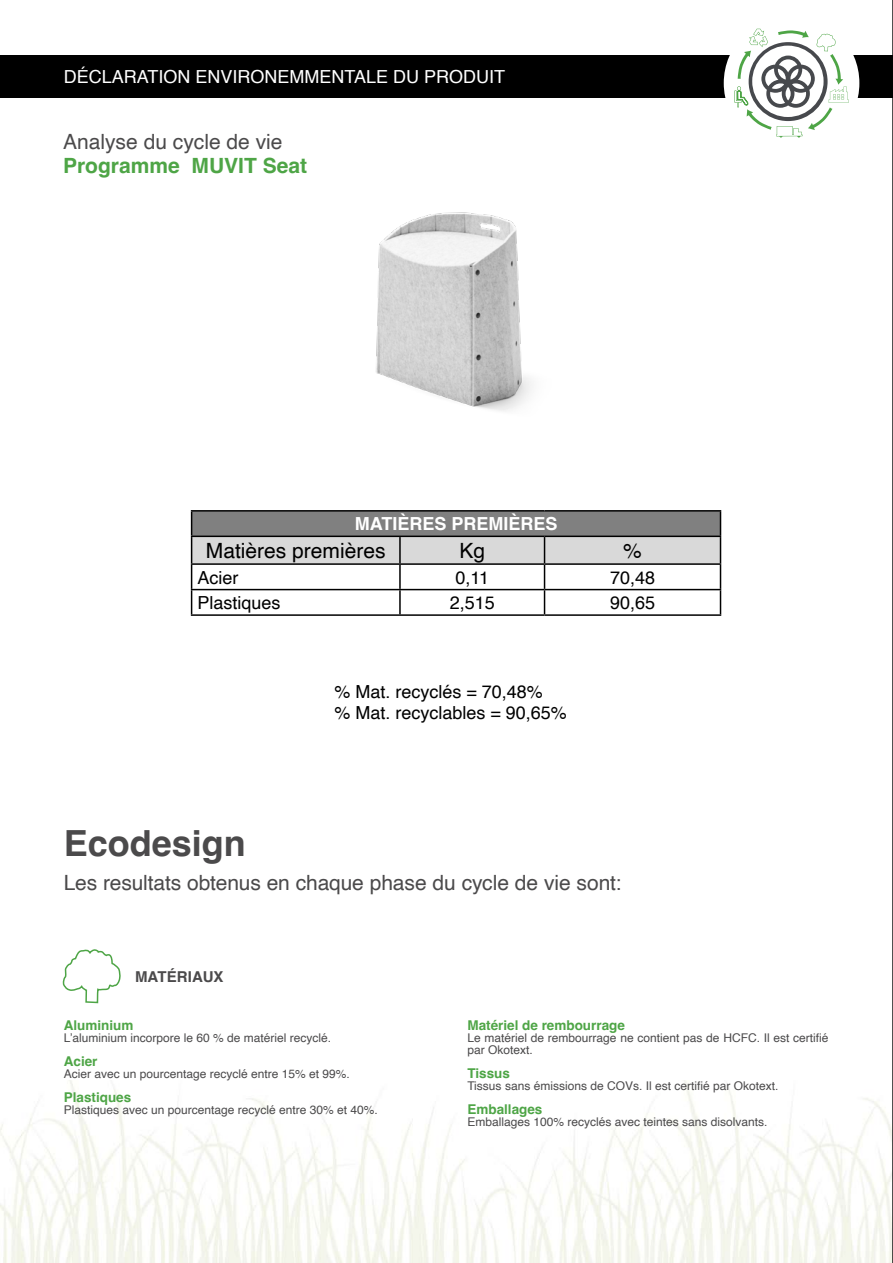
<style>
.page{position:relative;width:893px;height:1263px;background:#fff}
.page>*{position:absolute;margin:0;border:0;box-sizing:border-box;transform-origin:0 0}
.t1{font:700 36px "Helvetica";color:#4b4a4b}
.t2{font:21px "Helvetica";letter-spacing:-.005em;color:#4b4a4b}
.t3{font:21px "Helvetica";color:#000}
.t4{font:700 21px "Helvetica";color:#4ea546}
.t5{font:18px "Helvetica";color:#000}
.t6{font:18px "Helvetica";color:#fff}
.t7{font:700 18px "Helvetica";color:#fff}
.t8{font:700 15px "Helvetica";letter-spacing:.005em;color:#4b4a4b}
.t9{font:700 13.5px "Helvetica";color:#4ea546}
.t10{font:12px/12px "Helvetica";color:#4b4a4b}
</style>
<div class="page">
<img style="left:376px;top:212px;width:156px;height:199px">
<div style="left:0;top:55px;width:893px;height:43px;background:#000"></div>
<div style="left:724px;top:15px;width:135px;height:136px;background:#fff;border-radius:50%"></div>
<svg style="left:735px;top:29px;width:114px;height:109px"></svg>
<img style="left:0;top:1080px;width:892px;height:183px">
<svg style="left:62px;top:949px;width:59px;height:55px"></svg>
<div style="left:192px;top:511px;width:528px;height:25px;background:#808080"></div>
<div style="left:192px;top:536px;width:208px;height:28px;background:#d9d9d9"></div>
<hr style="left:399px;top:537px;width:2px;height:26px;background:#000">
<hr style="left:191px;top:563px;width:209px;height:2px;background:#000">
<hr style="left:399px;top:565px;width:2px;height:24px;background:#000">
<hr style="left:191px;top:589px;width:209px;height:1px;background:#000">
<hr style="left:399px;top:590px;width:2px;height:24px;background:#000">
<hr style="left:191px;top:614px;width:209px;height:2px;background:#000">
<hr style="left:400px;top:614px;width:145px;height:2px;background:#000">
<hr style="left:545px;top:614px;width:176px;height:2px;background:#000">
<svg style="left:191px;top:512px;width:1px;height:102px"></svg>
<svg style="left:400px;top:512px;width:321px;height:102px"></svg>
<hr style="left:191px;top:510px;width:209px;height:2px;background:#000">
<hr style="left:400px;top:510px;width:145px;height:2px;background:#000">
<hr style="left:545px;top:510px;width:176px;height:2px;background:#000">
<hr style="left:191px;top:536px;width:209px;height:1px;background:#000">
<hr style="left:400px;top:536px;width:145px;height:1px;background:#000">
<hr style="left:545px;top:536px;width:176px;height:1px;background:#000">
<hr style="left:892px;top:0;width:1px;height:1263px;background:#000">
<p class="t6" style="left:64px;top:63px;width:443px">DÉCLARATION ENVIRONEMMENTALE DU PRODUIT</p>
<p class="t2" style="left:63px;top:126px;width:221px">Analyse du cycle de vie</p>
<p class="t4" style="left:63px;top:153px;width:245px">Programme MUVIT Seat</p>
<p class="t7" style="left:355px;top:513px;width:204px">MATIÈRES PREMIÈRES</p>
<p class="t3" style="left:206px;top:534px;width:181px">Matières premières</p>
<p class="t3" style="left:459px;top:534px;width:27px">Kg</p>
<p class="t3" style="left:623px;top:534px;width:20px">%</p>
<p class="t5" style="left:198px;top:563px;width:43px">Acier</p>
<p class="t5" style="left:455px;top:563px;width:35px">0,11</p>
<p class="t5" style="left:610px;top:563px;width:47px">70,48</p>
<p class="t5" style="left:198px;top:589px;width:85px">Plastiques</p>
<p class="t5" style="left:450px;top:589px;width:47px">2,515</p>
<p class="t5" style="left:610px;top:589px;width:47px">90,65</p>
<p class="t1" style="left:64px;top:821px;width:184px">Ecodesign</p>
<p class="t5" style="left:334px;top:677px;width:210px">% Mat. recyclés = 70,48%</p>
<p class="t5" style="left:334px;top:699px;width:234px">% Mat. recyclables = 90,65%</p>
<p class="t2" style="left:64px;top:867px;width:559px">Les resultats obtenus en chaque phase du cycle de vie sont:</p>
<p class="t8" style="left:135px;top:968px;width:90px">MATÉRIAUX</p>
<p class="t9" style="left:64px;top:1017px;width:71px">Aluminium</p>
<p class="t10" style="left:64px;top:1032px;width:269px">L’aluminium incorpore le 60 % de matériel recyclé.</p>
<p class="t9" style="left:64px;top:1053px;width:35px">Acier</p>
<p class="t10" style="left:64px;top:1068px;width:288px">Acier avec un pourcentage recyclé entre 15% et 99%.</p>
<p class="t9" style="left:64px;top:1089px;width:69px">Plastiques</p>
<p class="t10" style="left:64px;top:1104px;width:316px">Plastiques avec un pourcentage recyclé entre 30% et 40%.</p>
<p class="t9" style="left:467px;top:1017px;width:159px">Matériel de rembourrage</p>
<p class="t10" style="left:467px;top:1032px;width:363px">Le matériel de rembourrage ne contient pas de HCFC. Il est certifié par Okotext.</p>
<p class="t9" style="left:467px;top:1065px;width:44px">Tissus</p>
<p class="t10" style="left:467px;top:1080px;width:313px">Tissus sans émissions de COVs. Il est certifié par Okotext.</p>
<p class="t9" style="left:467px;top:1101px;width:77px">Emballages</p>
<p class="t10" style="left:467px;top:1116px;width:302px">Emballages 100% recyclés avec teintes sans disolvants.</p>
</div>
